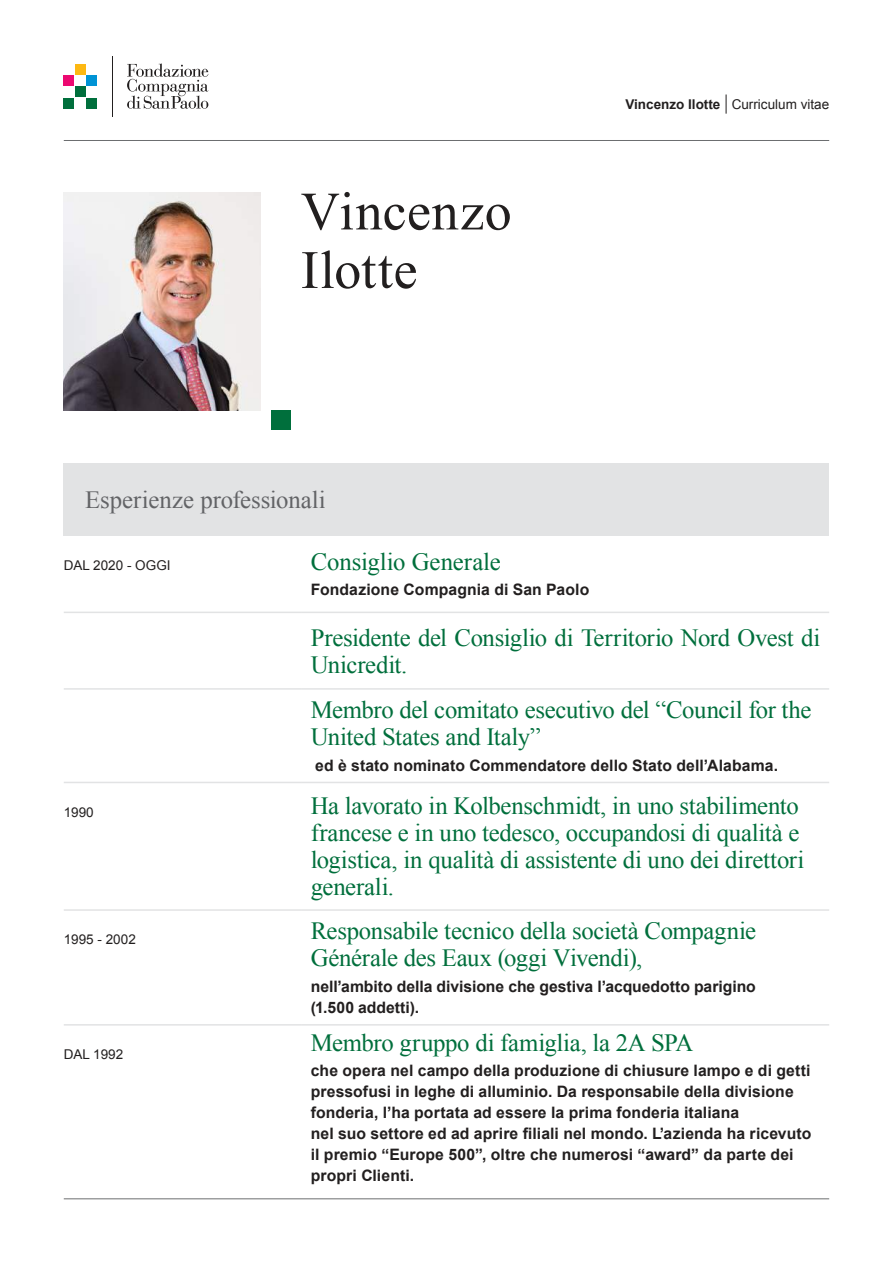
<style>
.page{position:relative;width:893px;height:1263px;background:#fff}
.page>*{position:absolute;margin:0;border:0;box-sizing:border-box;transform-origin:0 0}
.t1{font:54px/58.5px "Times New Roman";letter-spacing:.01em;color:#221f1f}
.t2{font:24.75px/27px "Times New Roman";letter-spacing:-.015em;color:#006f3c}
.t3{font:24.75px "Times New Roman";color:#626366}
.t4{font:700 15.75px/21px "Arial";letter-spacing:.005em;color:#221f1f}
.t5{font:13.5px "Arial";color:#221f1f}
.s1{font-weight:700}
</style>
<div class="page">
<hr style="left:112px;top:56px;width:1px;height:61px;background:#221f1f">
<div style="left:75px;top:87px;width:10px;height:10px;background:#006f3c"></div>
<div style="left:75px;top:64px;width:10px;height:10px;background:#fdb812"></div>
<div style="left:64px;top:75px;width:10px;height:11px;background:#ec0971"></div>
<div style="left:64px;top:98px;width:10px;height:10px;background:#006f3c"></div>
<div style="left:87px;top:75px;width:10px;height:11px;background:#0093d5"></div>
<div style="left:87px;top:98px;width:10px;height:10px;background:#006f3c"></div>
<svg style="left:127px;top:63px;width:81px;height:46px"></svg>
<hr style="left:64px;top:140px;width:765px;height:1px;background:#6c6e70">
<hr style="left:64px;top:1198px;width:765px;height:1px;background:#6c6e70">
<svg style="left:726px;top:95px;width:1px;height:19px"></svg>
<div style="left:271px;top:411px;width:20px;height:19px;background:#006f3c"></div>
<div style="left:64px;top:463px;width:765px;height:73px;background:#e2e3e4"></div>
<hr style="left:64px;top:1024px;width:238px;height:1px;background:#e2e3e4">
<hr style="left:302px;top:1024px;width:527px;height:1px;background:#e2e3e4">
<hr style="left:64px;top:612px;width:238px;height:1px;background:#e2e3e4">
<hr style="left:302px;top:612px;width:527px;height:1px;background:#e2e3e4">
<hr style="left:64px;top:688px;width:238px;height:2px;background:#e2e3e4">
<hr style="left:302px;top:688px;width:527px;height:2px;background:#e2e3e4">
<hr style="left:64px;top:909px;width:238px;height:2px;background:#e2e3e4">
<hr style="left:302px;top:909px;width:527px;height:2px;background:#e2e3e4">
<hr style="left:64px;top:782px;width:238px;height:1px;background:#e2e3e4">
<hr style="left:302px;top:782px;width:527px;height:1px;background:#e2e3e4">
<img style="left:64px;top:192px;width:196px;height:219px">
<h1 class="t1" style="left:301px;top:187px;width:212px">Vincenzo<br>Ilotte</h1>
<h2 class="t3" style="left:85px;top:491px;width:242px">Esperienze professionali</h2>
<p class="t5" style="left:625px;top:96px;width:205px"><span class="s1">Vincenzo Ilotte</span> Curriculum vitae</p>
<p class="t5" style="left:64px;top:560px;width:108px">DAL 2020 - OGGI</p>
<h2 class="t2" style="left:311px;top:550px;width:191px">Consiglio Generale</h2>
<p class="t4" style="left:311px;top:581px;width:280px">Fondazione Compagnia di San Paolo</p>
<h2 class="t2" style="left:311px;top:626px;width:511px">Presidente del Consiglio di Territorio Nord Ovest di<br>Unicredit.</h2>
<h2 class="t2" style="left:311px;top:698px;width:502px">Membro del comitato esecutivo del “Council for the<br>United States and Italy”</h2>
<p class="t4" style="left:315px;top:756px;width:464px">ed è stato nominato Commendatore dello Stato dell’Alabama.</p>
<p class="t5" style="left:64px;top:807px;width:32px">1990</p>
<h2 class="t2" style="left:311px;top:795px;width:495px">Ha lavorato in Kolbenschmidt, in uno stabilimento francese e in uno tedesco, occupandosi di qualità e logistica, in qualità di assistente di uno dei direttori generali.</h2>
<p class="t5" style="left:64px;top:934px;width:74px">1995 - 2002</p>
<h2 class="t2" style="left:311px;top:920px;width:447px">Responsabile tecnico della società Compagnie<br>Générale des Eaux (oggi Vivendi),</h2>
<p class="t4" style="left:311px;top:977px;width:447px">nell’ambito della divisione che gestiva l’acquedotto parigino (1.500 addetti).</p>
<p class="t5" style="left:64px;top:1049px;width:61px">DAL 1992</p>
<h2 class="t2" style="left:311px;top:1031px;width:384px">Membro gruppo di famiglia, la 2A SPA</h2>
<p class="t4" style="left:311px;top:1062px;width:502px">che opera nel campo della produzione di chiusure lampo e di getti pressofusi in leghe di alluminio. Da responsabile della divisione fonderia, l’ha portata ad essere la prima fonderia italiana<br>nel suo settore ed ad aprire filiali nel mondo. L’azienda ha ricevuto il premio “Europe 500”, oltre che numerosi “award” da parte dei propri Clienti.</p>
</div>
